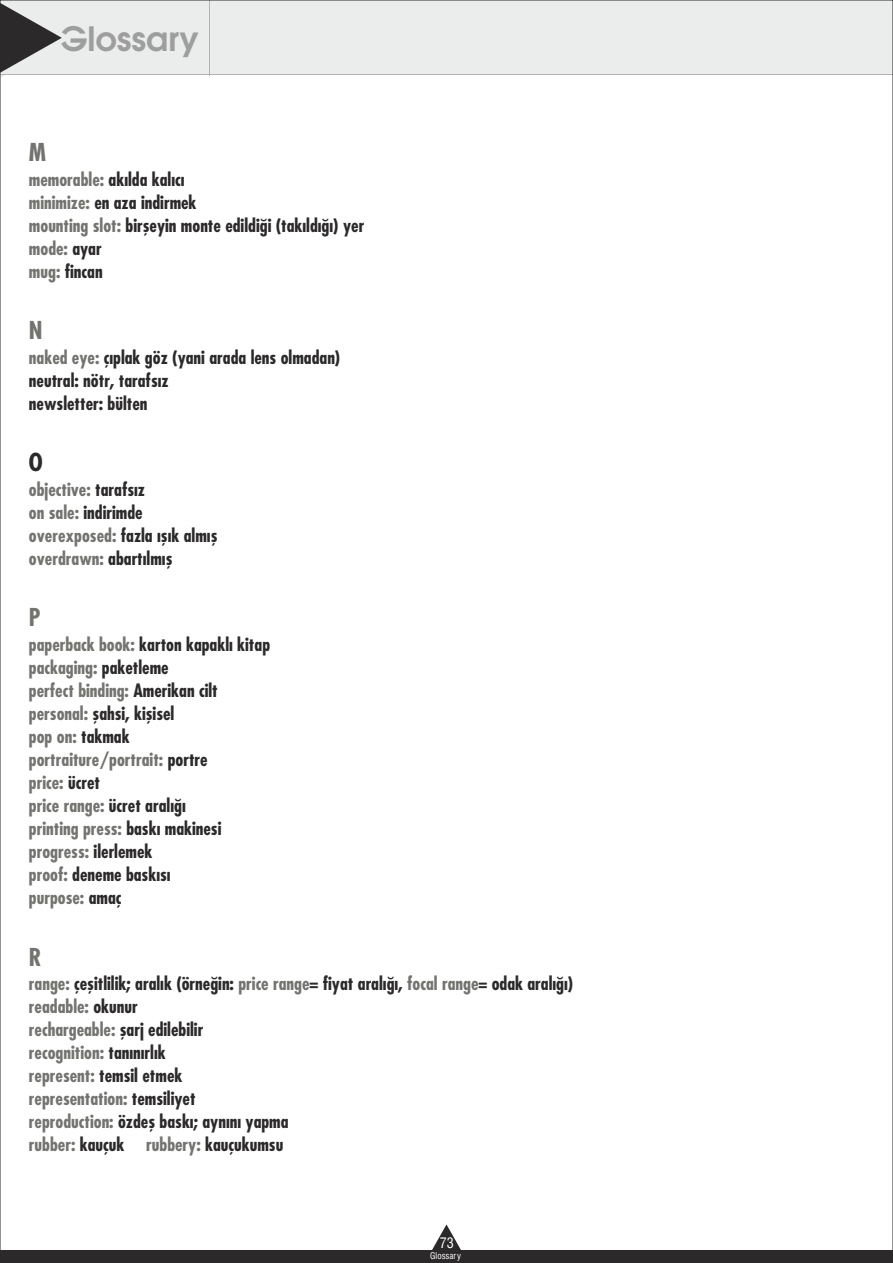
<style>
.page{position:relative;width:893px;height:1263px;background:#fff}
.page>*{position:absolute;margin:0;border:0;box-sizing:border-box;transform-origin:0 0}
.t1{font:700 33.45px "Te X Gyre Adventor";color:#9e9e9e}
.t2{font:700 24px "TR Fujiyama";color:#737370}
.t3{font:700 24px "TR Fujiyama";color:#2b2929}
.t4{font:700 18px/23px "TR Fujiyama";color:#2b2929}
.t5{font:700 18px/23px "TR Fujiyama";color:#737370}
.t6{font:14.25px "Halvett Condensed";color:#fff}
.t7{font:9px "Halvett Condensed";color:#fff}
.s1{color:#737370}
.s2{color:#2b2929}
</style>
<div class="page">
<div style="left:0;top:0;width:893px;height:74px;background:#ebeded"></div>
<svg style="left:2px;top:4px;width:60px;height:73px"></svg>
<hr style="left:0;top:74px;width:893px;height:1px;background:#b3b3b3">
<hr style="left:209px;top:0;width:1px;height:75px;background:#b3b3b3">
<div style="left:0;top:1250px;width:893px;height:13px;background:#2b2929"></div>
<svg style="left:432px;top:1224px;width:29px;height:26px"></svg>
<h1 class="t1" style="left:59px;top:23px;width:141px">Glossary</h1>
<h2 class="t2" style="left:29px;top:142px;width:19px">M</h2>
<p class="t4" style="left:29px;top:169px;width:337px"><span class="s1">memorable:</span> akılda kalıcı<br><span class="s1">minimize:</span> en aza indirmek<br><span class="s1">mounting slot:</span> birşeyin monte edildiği (takıldığı) yer <span class="s1">mode:</span> ayar<br><span class="s1">mug:</span> fincan</p>
<h2 class="t2" style="left:29px;top:320px;width:15px">N</h2>
<p class="t4" style="left:29px;top:347px;width:313px"><span class="s1">naked eye:</span> çıplak göz (yani arada lens olmadan)</p>
<p class="t4" style="left:29px;top:370px;width:141px">neutral: nötr, tarafsız newsletter: bülten</p>
<h2 class="t3" style="left:29px;top:452px;width:15px">O</h2>
<p class="t4" style="left:29px;top:479px;width:190px"><span class="s1">objective:</span> tarafsız<br><span class="s1">on sale:</span> indirimde <span class="s1">overexposed:</span> fazla ışık almış <span class="s1">overdrawn:</span> abartılmış</p>
<h2 class="t2" style="left:29px;top:607px;width:13px">P</h2>
<p class="t5" style="left:29px;top:634px;width:243px">paperback book: <span class="s2">karton kapaklı kitap </span>packaging: <span class="s2">paketleme<br></span>perfect binding: <span class="s2">Amerikan cilt </span>personal: <span class="s2">şahsi, kişisel<br></span>pop on: <span class="s2">takmak<br></span>portraiture/portrait: <span class="s2">portre<br></span>price: <span class="s2">ücret<br></span>price range: <span class="s2">ücret aralığı<br></span>printing press: <span class="s2">baskı makinesi </span>progress: <span class="s2">ilerlemek<br></span>proof: <span class="s2">deneme baskısı<br></span>purpose: <span class="s2">amaç</span></p>
<h2 class="t2" style="left:29px;top:946px;width:14px">R</h2>
<p class="t4" style="left:29px;top:973px;width:546px"><span class="s1">range:</span> çeşitlilik; aralık (örneğin: <span class="s1">price range</span>= fiyat aralığı, <span class="s1">focal range</span>= odak aralığı) <span class="s1">readable:</span> okunur<br><span class="s1">rechargeable:</span> şarj edilebilir<br><span class="s1">recognition:</span> tanınırlık<br><span class="s1">represent:</span> temsil etmek<br><span class="s1">representation:</span> temsiliyet<br><span class="s1">reproduction:</span> özdeş baskı; aynını yapma<br><span class="s1">rubber:</span> kauçuk</p>
<p class="t4" style="left:146px;top:1134px;width:139px"><span class="s1">rubbery:</span> kauçukumsu</p>
<p class="t6" style="left:443px;top:1234px;width:9px">2</p>
<p class="t7" style="left:430px;top:1251px;width:32px">Glossary</p>
<p class="t6" style="left:440px;top:1234px;width:16px">73</p>
</div>
